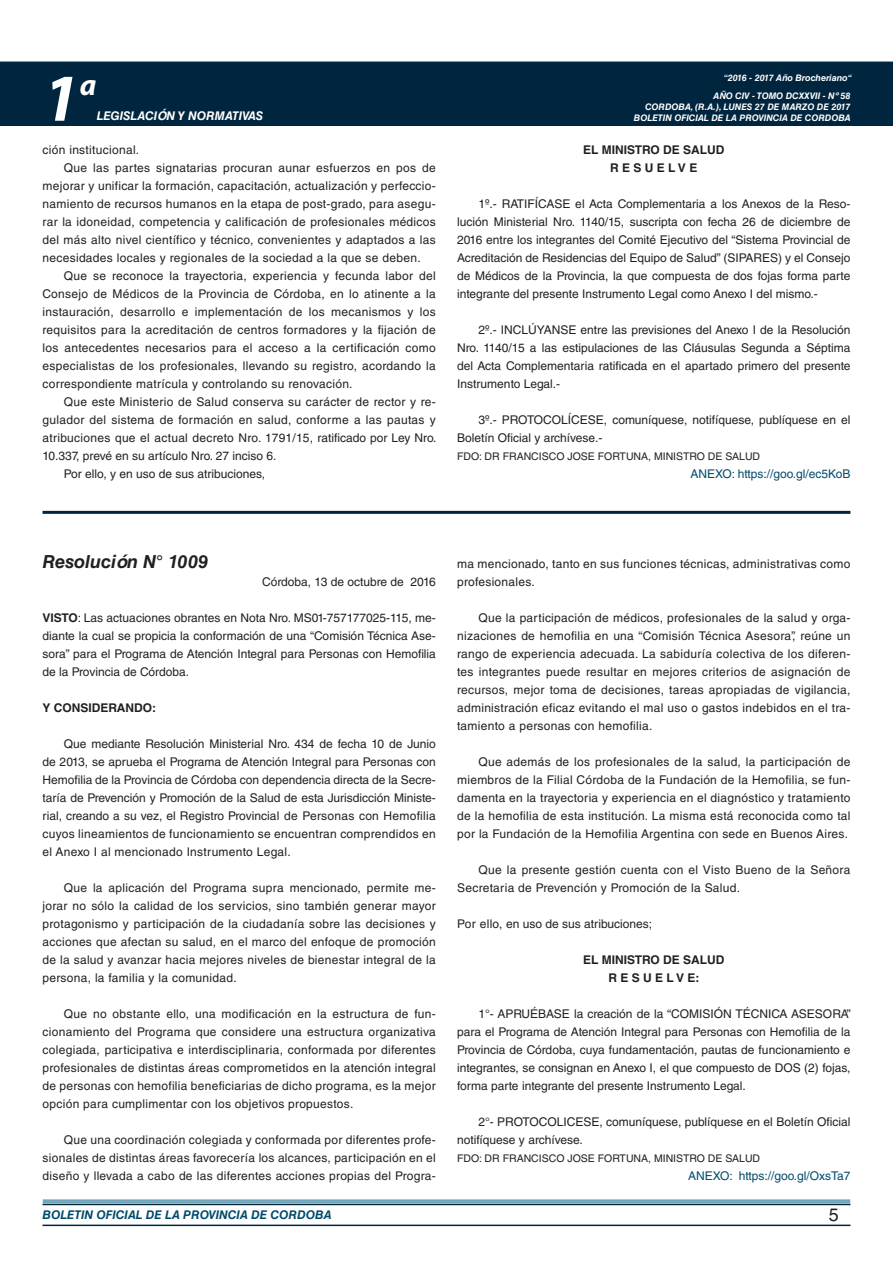
<style>
.page{position:relative;width:893px;height:1263px;background:#fff}
.page>*{position:absolute;margin:0;border:0;box-sizing:border-box;transform-origin:0 0}
.t1{font:italic 700 67.5px "Myriad Pro";color:#fff}
.t2{font:italic 700 30px "Myriad Pro";color:#fff}
.DOC__N{font:italic 700 18px "Helvetica LT Std";color:#231f20}
.t3{font:18px "Helvetica LT Std";color:#231f20}
.TEXTO_BASE{font:12px/18px "Helvetica LT Std";letter-spacing:.015em;color:#231f20;text-align:justify}
.TEXTO_BASE-2{font:700 12px "Helvetica LT Std";color:#231f20}
.ANEXO{font:12px "Helvetica LT Std";color:#004b6c}
.t4{font:italic 700 12px "Helvetica LT Std";color:#004b6c}
.t5{font:italic 700 12px "Helvetica LT Std";color:#fff}
.FIRMA{font:10.5px "Helvetica LT Std";color:#231f20}
.t6{font:italic 700 9px/10.8px "Helvetica LT Std";color:#fff;text-align:right}
.s1{font-weight:700}
</style>
<div class="page">
<div style="left:0;top:61px;width:893px;height:6px;background:#73a5b8"></div>
<div style="left:0;top:62px;width:893px;height:64px;background:#00263f"></div>
<hr style="left:43px;top:1224px;width:807px;height:2px;background:#00263f">
<div style="left:42px;top:1198px;width:809px;height:8px;background:#fff;opacity:.75"></div>
<hr style="left:43px;top:511px;width:807px;height:3px;background:#00263f">
<h1 class="t1" style="left:43px;top:54px;width:38px">1</h1>
<h2 class="t2" style="left:80px;top:66px;width:18px">a</h2>
<p class="t5" style="left:97px;top:109px;width:168px">LEGISLACIÓN Y NORMATIVAS</p>
<p class="TEXTO_BASE" style="left:43px;top:141px;width:98px">ción institucional.</p>
<p class="TEXTO_BASE" style="left:43px;top:159px;width:395px;text-indent:21px">Que las partes signatarias procuran aunar esfuerzos en pos de mejorar y unificar la formación, capacitación, actualización y perfeccio&shy;namiento de recursos humanos en la etapa de post-grado, para asegu&shy;rar la idoneidad, competencia y calificación de profesionales médicos del más alto nivel científico y técnico, convenientes y adaptados a las necesidades locales y regionales de la sociedad a la que se deben.</p>
<p class="TEXTO_BASE" style="left:43px;top:267px;width:395px;text-indent:21px">Que se reconoce la trayectoria, experiencia y fecunda labor del Consejo de Médicos de la Provincia de Córdoba, en lo atinente a la instauración, desarrollo e implementación de los mecanismos y los requisitos para la acreditación de centros formadores y la fijación de los antecedentes necesarios para el acceso a la certificación como especialistas de los profesionales, llevando su registro, acordando la correspondiente matrícula y controlando su renovación.</p>
<p class="TEXTO_BASE" style="left:43px;top:393px;width:396px;text-indent:21px">Que este Ministerio de Salud conserva su carácter de rector y re&shy;gulador del sistema de formación en salud, conforme a las pautas y atribuciones que el actual decreto Nro. 1791/15, ratificado por Ley Nro.<br>10.337, prevé en su artículo Nro. 27 inciso 6.</p>
<p class="TEXTO_BASE" style="left:64px;top:465px;width:203px">Por ello, y en uso de sus atribuciones,</p>
<p class="t6" style="left:724px;top:72px;width:130px">“2016 - 2017 Año Brocheriano“</p>
<p class="t6" style="left:634px;top:91px;width:218px">AÑO CIV - TOMO DCXXVII - Nº 58<br>CORDOBA, (R.A.), LUNES 27 DE MARZO DE 2017<br>BOLETIN OFICIAL DE LA PROVINCIA DE CORDOBA</p>
<p class="TEXTO_BASE-2" style="left:583px;top:142px;width:143px">EL MINISTRO DE SALUD</p>
<p class="TEXTO_BASE-2" style="left:610px;top:160px;width:89px">R E S U E L V E</p>
<p class="TEXTO_BASE" style="left:457px;top:195px;width:395px;text-indent:21px">1º.- RATIFÍCASE el Acta Complementaria a los Anexos de la Reso&shy;lución Ministerial Nro. 1140/15, suscripta con fecha 26 de diciembre de 2016 entre los integrantes del Comité Ejecutivo del “Sistema Provincial de Acreditación de Residencias del Equipo de Salud” (SIPARES) y el Consejo de Médicos de la Provincia, la que compuesta de dos fojas forma parte integrante del presente Instrumento Legal como Anexo I del mismo.-</p>
<p class="TEXTO_BASE" style="left:457px;top:321px;width:395px;text-indent:21px">2º.- INCLÚYANSE entre las previsiones del Anexo I de la Resolución Nro. 1140/15 a las estipulaciones de las Cláusulas Segunda a Séptima del Acta Complementaria ratificada en el apartado primero del presente Instrumento Legal.-</p>
<p class="TEXTO_BASE" style="left:457px;top:411px;width:395px;text-indent:21px">3º.- PROTOCOLÍCESE, comuníquese, notifíquese, publíquese en el<br>Boletín Oficial y archívese.-</p>
<p class="FIRMA" style="left:457px;top:450px;width:305px">FDO: DR FRANCISCO JOSE FORTUNA, MINISTRO DE SALUD</p>
<p class="ANEXO" style="left:690px;top:467px;width:162px">ANEXO: https://goo.gl/ec5KoB</p>
<p class="DOC__N" style="left:43px;top:550px;width:167px">Resolución N° 1009</p>
<p class="TEXTO_BASE" style="left:262px;top:573px;width:175px">Córdoba, 13 de octubre de 2016</p>
<p class="TEXTO_BASE" style="left:43px;top:609px;width:395px"><span class="s1">VISTO</span>: Las actuaciones obrantes en Nota Nro. MS01-757177025-115, me&shy;diante la cual se propicia la conformación de una “Comisión Técnica Ase&shy;sora” para el Programa de Atención Integral para Personas con Hemofilia de la Provincia de Córdoba.</p>
<p class="TEXTO_BASE-2" style="left:43px;top:700px;width:115px">Y CONSIDERANDO:</p>
<p class="TEXTO_BASE" style="left:43px;top:735px;width:395px;text-indent:21px">Que mediante Resolución Ministerial Nro. 434 de fecha 10 de Junio de 2013, se aprueba el Programa de Atención Integral para Personas con Hemofilia de la Provincia de Córdoba con dependencia directa de la Secre&shy;taría de Prevención y Promoción de la Salud de esta Jurisdicción Ministe&shy;rial, creando a su vez, el Registro Provincial de Personas con Hemofilia cuyos lineamientos de funcionamiento se encuentran comprendidos en el Anexo I al mencionado Instrumento Legal.</p>
<p class="TEXTO_BASE" style="left:43px;top:879px;width:395px;text-indent:21px">Que la aplicación del Programa supra mencionado, permite me&shy;jorar no sólo la calidad de los servicios, sino también generar mayor protagonismo y participación de la ciudadanía sobre las decisiones y acciones que afectan su salud, en el marco del enfoque de promoción de la salud y avanzar hacia mejores niveles de bienestar integral de la persona, la familia y la comunidad.</p>
<p class="TEXTO_BASE" style="left:43px;top:1005px;width:395px;text-indent:21px">Que no obstante ello, una modificación en la estructura de fun&shy;cionamiento del Programa que considere una estructura organizativa colegiada, participativa e interdisciplinaria, conformada por diferentes profesionales de distintas áreas comprometidos en la atención integral de personas con hemofilia beneficiarias de dicho programa, es la mejor opción para cumplimentar con los objetivos propuestos.</p>
<p class="TEXTO_BASE" style="left:43px;top:1131px;width:395px;text-indent:21px">Que una coordinación colegiada y conformada por diferentes profe&shy;sionales de distintas áreas favorecería los alcances, participación en el diseño y llevada a cabo de las diferentes acciones propias del Progra-</p>
<p class="TEXTO_BASE" style="left:457px;top:555px;width:395px">ma mencionado, tanto en sus funciones técnicas, administrativas como profesionales.</p>
<p class="TEXTO_BASE" style="left:457px;top:609px;width:395px;text-indent:21px">Que la participación de médicos, profesionales de la salud y orga&shy;nizaciones de hemofilia en una “Comisión Técnica Asesora”, reúne un rango de experiencia adecuada. La sabiduría colectiva de los diferen&shy;tes integrantes puede resultar en mejores criterios de asignación de recursos, mejor toma de decisiones, tareas apropiadas de vigilancia, administración eficaz evitando el mal uso o gastos indebidos en el tra&shy;tamiento a personas con hemofilia.</p>
<p class="TEXTO_BASE" style="left:457px;top:753px;width:395px;text-indent:21px">Que además de los profesionales de la salud, la participación de miembros de la Filial Córdoba de la Fundación de la Hemofilia, se fun&shy;damenta en la trayectoria y experiencia en el diagnóstico y tratamiento de la hemofilia de esta institución. La misma está reconocida como tal por la Fundación de la Hemofilia Argentina con sede en Buenos Aires.</p>
<p class="TEXTO_BASE" style="left:457px;top:861px;width:395px;text-indent:21px">Que la presente gestión cuenta con el Visto Bueno de la Señora<br>Secretaria de Prevención y Promoción de la Salud.</p>
<p class="TEXTO_BASE" style="left:457px;top:915px;width:196px">Por ello, en uso de sus atribuciones;</p>
<p class="TEXTO_BASE-2" style="left:583px;top:952px;width:143px">EL MINISTRO DE SALUD</p>
<p class="TEXTO_BASE-2" style="left:608px;top:970px;width:93px">R E S U E L V E:</p>
<p class="TEXTO_BASE" style="left:457px;top:1005px;width:395px;text-indent:21px">1°- APRUÉBASE la creación de la “COMISIÓN TÉCNICA ASESORA” para el Programa de Atención Integral para Personas con Hemofilia de la Provincia de Córdoba, cuya fundamentación, pautas de funcionamiento e integrantes, se consignan en Anexo I, el que compuesto de DOS (2) fojas, forma parte integrante del presente Instrumento Legal.</p>
<p class="TEXTO_BASE" style="left:457px;top:1113px;width:395px;text-indent:21px">2°- PROTOCOLICESE, comuníquese, publíquese en el Boletín Oficial notifíquese y archívese.</p>
<p class="FIRMA" style="left:457px;top:1152px;width:305px">FDO: DR FRANCISCO JOSE FORTUNA, MINISTRO DE SALUD</p>
<p class="ANEXO" style="left:688px;top:1169px;width:164px">ANEXO: https://goo.gl/OxsTa7</p>
<p class="t4" style="left:43px;top:1208px;width:290px">BOLETIN OFICIAL DE LA PROVINCIA DE CORDOBA</p>
<h3 class="t3" style="left:829px;top:1204px;width:12px">5</h3>
</div>
